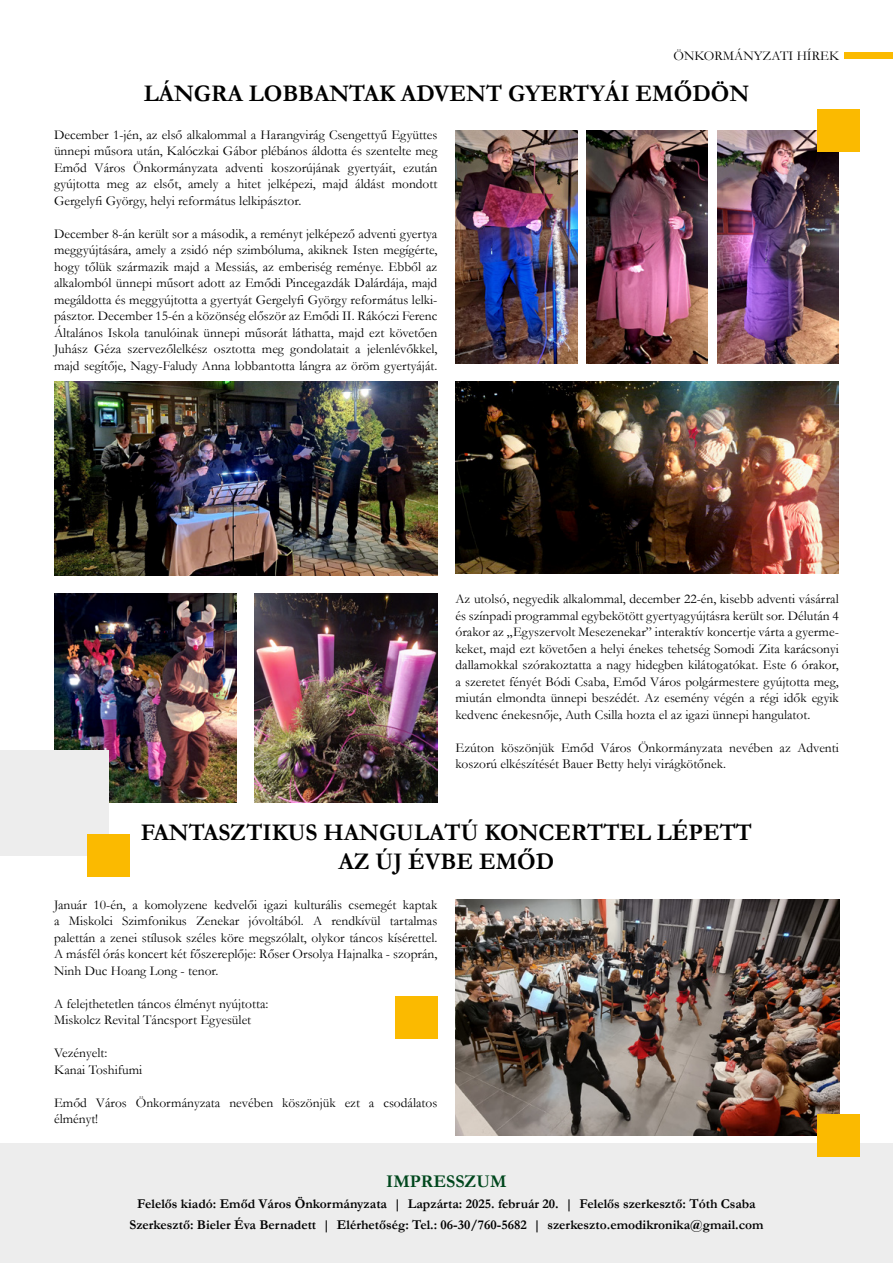
<style>
.page{position:relative;width:893px;height:1263px;background:#fff}
.page>*{position:absolute;margin:0;border:0;box-sizing:border-box;transform-origin:0 0}
.t1{font:700 24px/28.8px "Garamond";color:#000;text-align:center}
.t2{font:700 18px "Garamond";color:#00471d}
.t3{font:13.5px/16.5px "Garamond";color:#000;text-align:justify}
.t4{font:700 13.5px/21px "Garamond";color:#000;text-align:center}
</style>
<div class="page">
<div style="left:845px;top:52px;width:48px;height:7px;background:#fbba00"></div>
<div style="left:0;top:1144px;width:893px;height:119px;background:#ededed"></div>
<img style="left:54px;top:382px;width:383px;height:193px">
<img style="left:255px;top:593px;width:182px;height:210px">
<img style="left:54px;top:593px;width:183px;height:210px">
<img style="left:456px;top:382px;width:383px;height:191px">
<img style="left:456px;top:130px;width:121px;height:234px">
<img style="left:586px;top:130px;width:122px;height:234px">
<img style="left:717px;top:130px;width:122px;height:234px">
<div style="left:0;top:750px;width:108px;height:105px;background:#ededed"></div>
<img style="left:455px;top:900px;width:384px;height:235px">
<div style="left:818px;top:109px;width:42px;height:42px;background:#fbba00"></div>
<div style="left:817px;top:1114px;width:43px;height:43px;background:#fbba00"></div>
<div style="left:87px;top:834px;width:43px;height:43px;background:#fbba00"></div>
<div style="left:395px;top:996px;width:42px;height:43px;background:#fbba00"></div>
<p class="t3" style="left:673px;top:47px;width:167px">ÖNKORMÁNYZATI HÍREK</p>
<h1 class="t1" style="left:144px;top:79px;width:607px">LÁNGRA LOBBANTAK ADVENT GYERTYÁI EMŐDÖN</h1>
<p class="t3" style="left:54px;top:126px;width:385px">December 1-jén, az első alkalommal a Harangvirág Csengettyű Együttes ünnepi műsora után, Kalóczkai Gábor plébános áldotta és szentelte meg Emőd Város Önkormányzata adventi koszorújának gyertyáit, ezután gyújtotta meg az elsőt, amely a hitet jelképezi, majd áldást mondott Gergelyfi György, helyi református lelkipásztor.</p>
<p class="t3" style="left:54px;top:225px;width:385px">December 8-án került sor a második, a reményt jelképező adventi gyertya meggyújtására, amely a zsidó nép szimbóluma, akiknek Isten megígérte, hogy tőlük származik majd a Messiás, az emberiség reménye. Ebből az alkalomból ünnepi műsort adott az Emődi Pincegazdák Dalárdája, majd megáldotta és meggyújtotta a gyertyát Gergelyfi György református lelki&shy;pásztor. December 15-én a közönség először az Emődi II. Rákóczi Ferenc Általános Iskola tanulóinak ünnepi műsorát láthatta, majd ezt követően Juhász Géza szervezőlelkész osztotta meg gondolatait a jelenlévőkkel, majd segítője, Nagy-Faludy Anna lobbantotta lángra az öröm gyertyáját.</p>
<p class="t3" style="left:455px;top:590px;width:385px">Az utolsó, negyedik alkalommal, december 22-én, kisebb adventi vásárral és színpadi programmal egybekötött gyertyagyújtásra került sor. Délután 4 órakor az „Egyszervolt Mesezenekar” interaktív koncertje várta a gyerme&shy;keket, majd ezt követően a helyi énekes tehetség Somodi Zita karácsonyi dallamokkal szórakoztatta a nagy hidegben kilátogatókat. Este 6 órakor, a szeretet fényét Bódi Csaba, Emőd Város polgármestere gyújtotta meg, miután elmondta ünnepi beszédét. Az esemény végén a régi idők egyik kedvenc énekesnője, Auth Csilla hozta el az igazi ünnepi hangulatot.</p>
<p class="t3" style="left:455px;top:739px;width:385px">Ezúton köszönjük Emőd Város Önkormányzata nevében az Adventi koszorú elkészítését Bauer Betty helyi virágkötőnek.</p>
<h1 class="t1" style="left:141px;top:818px;width:613px">FANTASZTIKUS HANGULATÚ KONCERTTEL LÉPETT<br>AZ ÚJ ÉVBE EMŐD</h1>
<p class="t3" style="left:54px;top:896px;width:385px">Január 10-én, a komolyzene kedvelői igazi kulturális csemegét kaptak a Miskolci Szimfonikus Zenekar jóvoltából. A rendkívül tartalmas palettán a zenei stílusok széles köre megszólalt, olykor táncos kísérettel.<br>A másfél órás koncert két főszereplője: Rőser Orsolya Hajnalka - szoprán, Ninh Duc Hoang Long - tenor.</p>
<p class="t3" style="left:54px;top:995px;width:216px">A felejthetetlen táncos élményt nyújtotta:<br>Miskolcz Revital Táncsport Egyesület</p>
<p class="t3" style="left:54px;top:1044px;width:90px">Vezényelt:<br>Kanai Toshifumi</p>
<p class="t3" style="left:54px;top:1094px;width:385px">Emőd Város Önkormányzata nevében köszönjük ezt a csodálatos élményt!</p>
<h2 class="t2" style="left:386px;top:1169px;width:122px">IMPRESSZUM</h2>
<p class="t4" style="left:130px;top:1193px;width:635px">Felelős kiadó: Emőd Város Önkormányzata | Lapzárta: 2025. február 20. | Felelős szerkesztő: Tóth Csaba<br>Szerkesztő: Bieler Éva Bernadett | Elérhetőség: Tel.: 06-30/760-5682 | szerkeszto.emodikronika@gmail.com</p>
</div>
